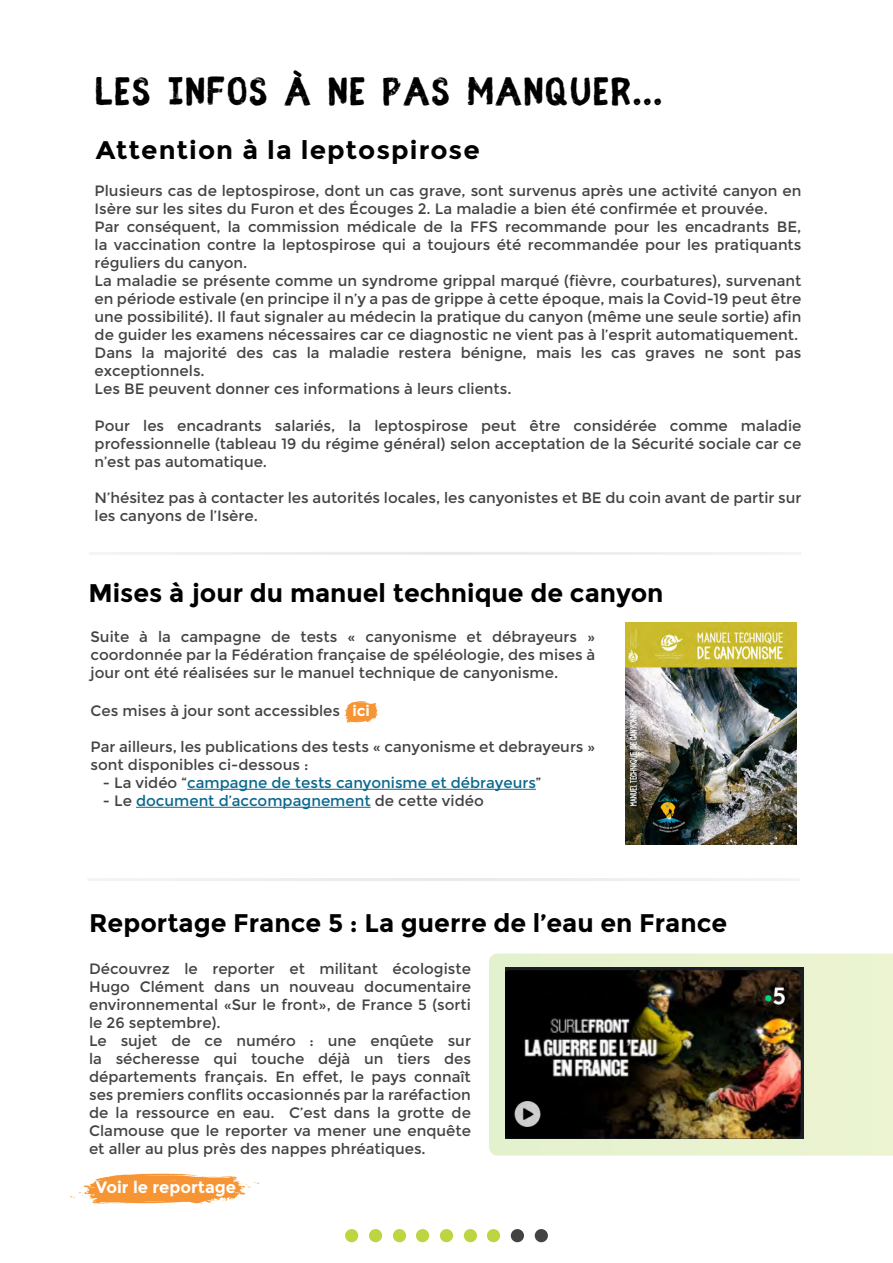
<style>
.page{position:relative;width:893px;height:1263px;background:#fff}
.page>*{position:absolute;margin:0;border:0;box-sizing:border-box;transform-origin:0 0}
.t1{font:43.5px "Fibre Vintage";letter-spacing:.04em;color:#000;scale:1.04 1}
.t2{font:700 25.5px "Montserrat";color:#000}
.t3{font:700 25.5px "Montserrat";letter-spacing:.04em;color:#000;scale:1.04 1}
.t4{font:700 16.5px "Montserrat";color:#fff}
.t5{font:15px/18px "Montserrat";color:#434345}
.t6{font:15px "Montserrat";color:#0b688d}
.s1{font-weight:700;color:#fff}
.s2{color:#434345}
</style>
<div class="page">
<div style="left:489px;top:953px;width:404px;height:202px;background:#ebf3d1"></div>
<hr style="left:89px;top:552px;width:712px;height:3px;background:#c7c8ca">
<svg style="left:342px;top:701px;width:39px;height:22px"></svg>
<svg style="left:293px;top:70px;width:9px;height:7px"></svg>
<img style="left:625px;top:622px;width:172px;height:223px">
<hr style="left:187px;top:789px;width:349px;height:1px;background:#0b688d">
<hr style="left:136px;top:807px;width:235px;height:1px;background:#0b688d">
<hr style="left:87px;top:878px;width:713px;height:3px;background:#c7c8ca">
<img style="left:506px;top:968px;width:297px;height:171px">
<svg style="left:69px;top:1173px;width:191px;height:32px"></svg>
<div style="left:345px;top:1229px;width:13px;height:13px;background:#bcd641;border-radius:50%"></div>
<div style="left:369px;top:1229px;width:13px;height:13px;background:#bcd641;border-radius:50%"></div>
<div style="left:393px;top:1229px;width:13px;height:13px;background:#bcd641;border-radius:50%"></div>
<div style="left:416px;top:1229px;width:13px;height:13px;background:#bcd641;border-radius:50%"></div>
<div style="left:440px;top:1229px;width:13px;height:13px;background:#bcd641;border-radius:50%"></div>
<div style="left:464px;top:1229px;width:13px;height:13px;background:#bcd641;border-radius:50%"></div>
<div style="left:487px;top:1229px;width:13px;height:13px;background:#bcd641;border-radius:50%"></div>
<div style="left:511px;top:1229px;width:13px;height:13px;background:#434345;border-radius:50%"></div>
<div style="left:535px;top:1229px;width:13px;height:13px;background:#434345;border-radius:50%"></div>
<h1 class="t1" style="left:95px;top:76px;width:547px">LES INFOS A NE PAS MANQUER...</h1>
<h2 class="t3" style="left:96px;top:134px;width:371px">Attention à la leptospirose</h2>
<p class="t5" style="left:95px;top:182px;width:708px">Plusieurs cas de leptospirose, dont un cas grave, sont survenus après une activité canyon en Isère sur les sites du Furon et des Écouges 2. La maladie a bien été confirmée et prouvée.<br>Par conséquent, la commission médicale de la FFS recommande pour les encadrants BE, la vaccination contre la leptospirose qui a toujours été recommandée pour les pratiquants réguliers du canyon.<br>La maladie se présente comme un syndrome grippal marqué (fièvre, courbatures), survenant en période estivale (en principe il n’y a pas de grippe à cette époque, mais la Covid-19 peut être une possibilité). Il faut signaler au médecin la pratique du canyon (même une seule sortie) afin de guider les examens nécessaires car ce diagnostic ne vient pas à l’esprit automatiquement.<br>Dans la majorité des cas la maladie restera bénigne, mais les cas graves ne sont pas exceptionnels.<br>Les BE peuvent donner ces informations à leurs clients.</p>
<p class="t5" style="left:95px;top:416px;width:708px;text-align:justify">Pour les encadrants salariés, la leptospirose peut être considérée comme maladie professionnelle (tableau 19 du régime général) selon acceptation de la Sécurité sociale car ce n’est pas automatique.</p>
<p class="t5" style="left:95px;top:488px;width:708px">N’hésitez pas à contacter les autorités locales, les canyonistes et BE du coin avant de partir sur les canyons de l’Isère.</p>
<h2 class="t2" style="left:88px;top:578px;width:577px">Mises à jour du manuel technique de canyon</h2>
<p class="t5" style="left:91px;top:628px;width:506px;text-align:justify">Suite à la campagne de tests « canyonisme et débrayeurs » coordonnée par la Fédération française de spéléologie, des mises à jour ont été réalisées sur le manuel technique de canyonisme.</p>
<p class="t5" style="left:91px;top:702px;width:281px">Ces mises à jour sont accessibles <span class="s1">ici</span></p>
<p class="t5" style="left:91px;top:738px;width:506px">Par ailleurs, les publications des tests « canyonisme et debrayeurs » sont disponibles ci-dessous :</p>
<p class="t6" style="left:103px;top:774px;width:440px"><span class="s2">- La vidéo “</span>campagne de tests canyonisme et débrayeurs<span class="s2">”</span></p>
<p class="t6" style="left:103px;top:792px;width:382px"><span class="s2">- Le</span> document d’accompagnement <span class="s2">de cette vidéo</span></p>
<h2 class="t2" style="left:89px;top:907px;width:640px">Reportage France 5 : La guerre de l’eau en France</h2>
<p class="t5" style="left:89px;top:960px;width:383px">Découvrez le reporter et militant écologiste Hugo Clément dans un nouveau documentaire environnemental «Sur le front», de France 5 (sorti le 26 septembre).<br>Le sujet de ce numéro : une enqûete sur la sécheresse qui touche déjà un tiers des départements français. En effet, le pays connaît ses premiers conflits occasionnés par la raréfaction de la ressource en eau. C’est dans la grotte de Clamouse que le reporter va mener une enquête et aller au plus près des nappes phréatiques.</p>
<p class="t4" style="left:96px;top:1177px;width:142px">Voir le reportage</p>
</div>
